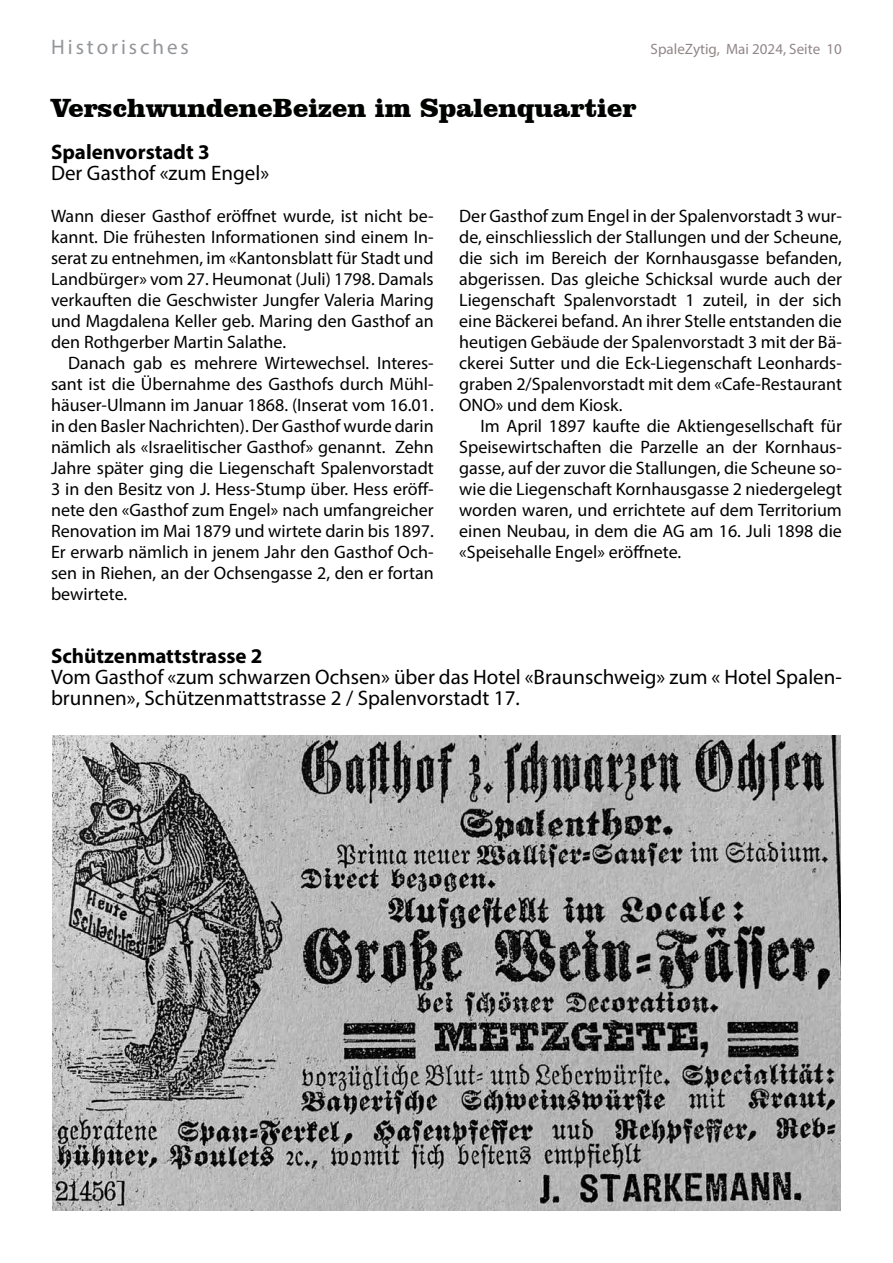
<style>
.page{position:relative;width:893px;height:1263px;background:#fff}
.page>*{position:absolute;margin:0;border:0;box-sizing:border-box;transform-origin:0 0}
.t1{font:900 27px "Clarendon BT";color:#000200}
.t2{font:21px/21px "Myriad Pro";color:#000}
.t3{font:700 21px "Myriad Pro";color:#000}
.t4{font:21px "Myriad Pro";letter-spacing:.14em;color:#939598}
.t5{font:18px/21px "Myriad Pro";color:#000;text-align:justify}
.t6{font:15px "Myriad Pro";color:#918688}
</style>
<div class="page">
<img style="left:53px;top:735px;width:788px;height:475px">
<p class="t4" style="left:51px;top:34px;width:139px">Historisches</p>
<p class="t6" style="left:651px;top:40px;width:193px">SpaleZytig, Mai 2024, Seite 10</p>
<h1 class="t1" style="left:51px;top:91px;width:587px">VerschwundeneBeizen im Spalenquartier</h1>
<p class="t3" style="left:51px;top:138px;width:160px">Spalenvorstadt 3</p>
<p class="t2" style="left:51px;top:162px;width:220px">Der Gasthof «zum Engel»</p>
<p class="t5" style="left:51px;top:205px;width:384px">Wann dieser Gasthof eröffnet wurde, ist nicht be&shy;kannt. Die frühesten Informationen sind einem In&shy;serat zu entnehmen, im «Kantonsblatt für Stadt und Landbürger» vom 27. Heumonat (Juli) 1798. Damals verkauften die Geschwister Jungfer Valeria Maring und Magdalena Keller geb. Maring den Gasthof an den Rothgerber Martin Salathe.</p>
<p class="t5" style="left:51px;top:352px;width:384px;text-indent:17px">Danach gab es mehrere Wirtewechsel. Interes&shy;sant ist die Übernahme des Gasthofs durch Mühl&shy;häuser-Ulmann im Januar 1868. (Inserat vom 16.01. in den Basler Nachrichten). Der Gasthof wurde darin nämlich als «Israelitischer Gasthof» genannt. Zehn Jahre später ging die Liegenschaft Spalenvorstadt 3 in den Besitz von J. Hess-Stump über. Hess eröff&shy;nete den «Gasthof zum Engel» nach umfangreicher Renovation im Mai 1879 und wirtete darin bis 1897.<br>Er erwarb nämlich in jenem Jahr den Gasthof Och&shy;sen in Riehen, an der Ochsengasse 2, den er fortan bewirtete.</p>
<p class="t5" style="left:459px;top:205px;width:384px">Der Gasthof zum Engel in der Spalenvorstadt 3 wur&shy;de, einschliesslich der Stallungen und der Scheune, die sich im Bereich der Kornhausgasse befanden, abgerissen. Das gleiche Schicksal wurde auch der Liegenschaft Spalenvorstadt 1 zuteil, in der sich eine Bäckerei befand. An ihrer Stelle entstanden die heutigen Gebäude der Spalenvorstadt 3 mit der Bä&shy;ckerei Sutter und die Eck-Liegenschaft Leonhards&shy;graben 2/Spalenvorstadt mit dem «Cafe-Restaurant ONO» und dem Kiosk.</p>
<p class="t5" style="left:459px;top:415px;width:384px;text-indent:21px">Im April 1897 kaufte die Aktiengesellschaft für Speisewirtschaften die Parzelle an der Kornhaus&shy;gasse, auf der zuvor die Stallungen, die Scheune so&shy;wie die Liegenschaft Kornhausgasse 2 niedergelegt worden waren, und errichtete auf dem Territorium einen Neubau, in dem die AG am 16. Juli 1898 die «Speisehalle Engel» eröffnete.</p>
<p class="t3" style="left:51px;top:642px;width:213px">Schützenmattstrasse 2</p>
<p class="t2" style="left:51px;top:666px;width:792px">Vom Gasthof «zum schwarzen Ochsen» über das Hotel «Braunschweig» zum « Hotel Spalen&shy;brunnen», Schützenmattstrasse 2 / Spalenvorstadt 17.</p>
</div>
